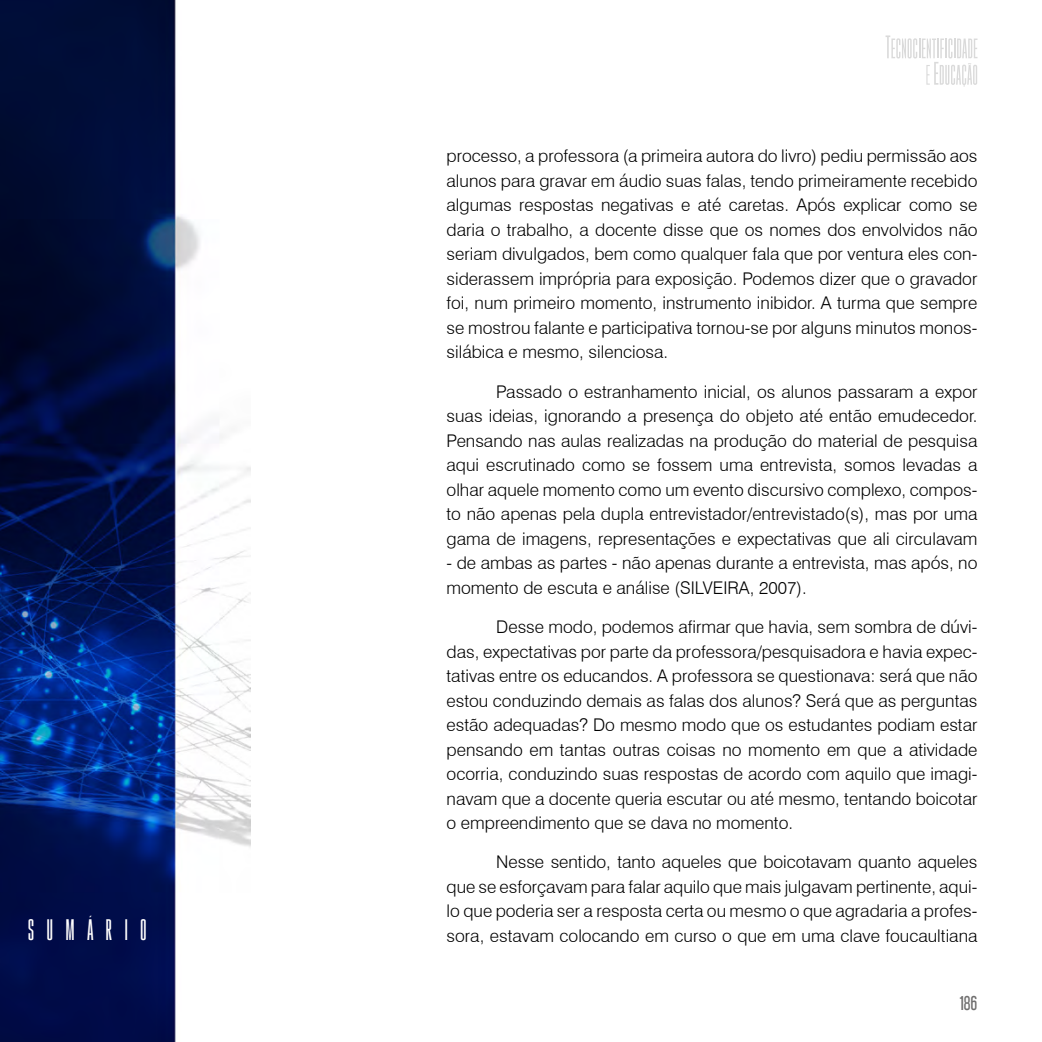
<style>
.page{position:relative;width:1042px;height:1042px;background:#fff}
.page>*{position:absolute;margin:0;border:0;box-sizing:border-box;transform-origin:0 0}
.t1{font:24.5px "Gobold High";letter-spacing:.5em;color:#fff}
.t2{font:300 17.5px/24.5px "Swiss 721 BT";color:#000;text-align:justify}
.t3{font:17.5px "Libel Suit Rg";color:#706f6f}
</style>
<div class="page">
<svg style="left:885px;top:35px;width:92px;height:52px"></svg>
<img style="left:0;top:0;width:250px;height:1042px">
<h1 class="t1" style="left:28px;top:914px;width:121px">SUMÁRIO</h1>
<p class="t2" style="left:446px;top:144px;width:532px">processo, a professora (a primeira autora do livro) pediu permissão aos alunos para gravar em áudio suas falas, tendo primeiramente recebido algumas respostas negativas e até caretas. Após explicar como se daria o trabalho, a docente disse que os nomes dos envolvidos não seriam divulgados, bem como qualquer fala que por ventura eles con&shy;siderassem imprópria para exposição. Podemos dizer que o gravador foi, num primeiro momento, instrumento inibidor. A turma que sempre se mostrou falante e participativa tornou-se por alguns minutos monos&shy;silábica e mesmo, silenciosa.</p>
<p class="t2" style="left:446px;top:379px;width:532px;text-indent:50px">Passado o estranhamento inicial, os alunos passaram a expor suas ideias, ignorando a presença do objeto até então emudecedor.<br>Pensando nas aulas realizadas na produção do material de pesquisa aqui escrutinado como se fossem uma entrevista, somos levadas a olhar aquele momento como um evento discursivo complexo, compos&shy;to não apenas pela dupla entrevistador/entrevistado(s), mas por uma gama de imagens, representações e expectativas que ali circulavam</p>
<p class="t2" style="left:446px;top:550px;width:532px">- de ambas as partes - não apenas durante a entrevista, mas após, no momento de escuta e análise (SILVEIRA, 2007).</p>
<p class="t2" style="left:446px;top:614px;width:532px;text-indent:50px">Desse modo, podemos afirmar que havia, sem sombra de dúvi&shy;das, expectativas por parte da professora/pesquisadora e havia expec&shy;tativas entre os educandos. A professora se questionava: será que não estou conduzindo demais as falas dos alunos? Será que as perguntas estão adequadas? Do mesmo modo que os estudantes podiam estar pensando em tantas outras coisas no momento em que a atividade ocorria, conduzindo suas respostas de acordo com aquilo que imagi&shy;navam que a docente queria escutar ou até mesmo, tentando boicotar o empreendimento que se dava no momento.</p>
<p class="t2" style="left:446px;top:850px;width:532px;text-indent:50px">Nesse sentido, tanto aqueles que boicotavam quanto aqueles que se esforçavam para falar aquilo que mais julgavam pertinente, aqui&shy;lo que poderia ser a resposta certa ou mesmo o que agradaria a profes&shy;sora, estavam colocando em curso o que em uma clave foucaultiana</p>
<p class="t3" style="left:959px;top:988px;width:19px">186</p>
</div>
